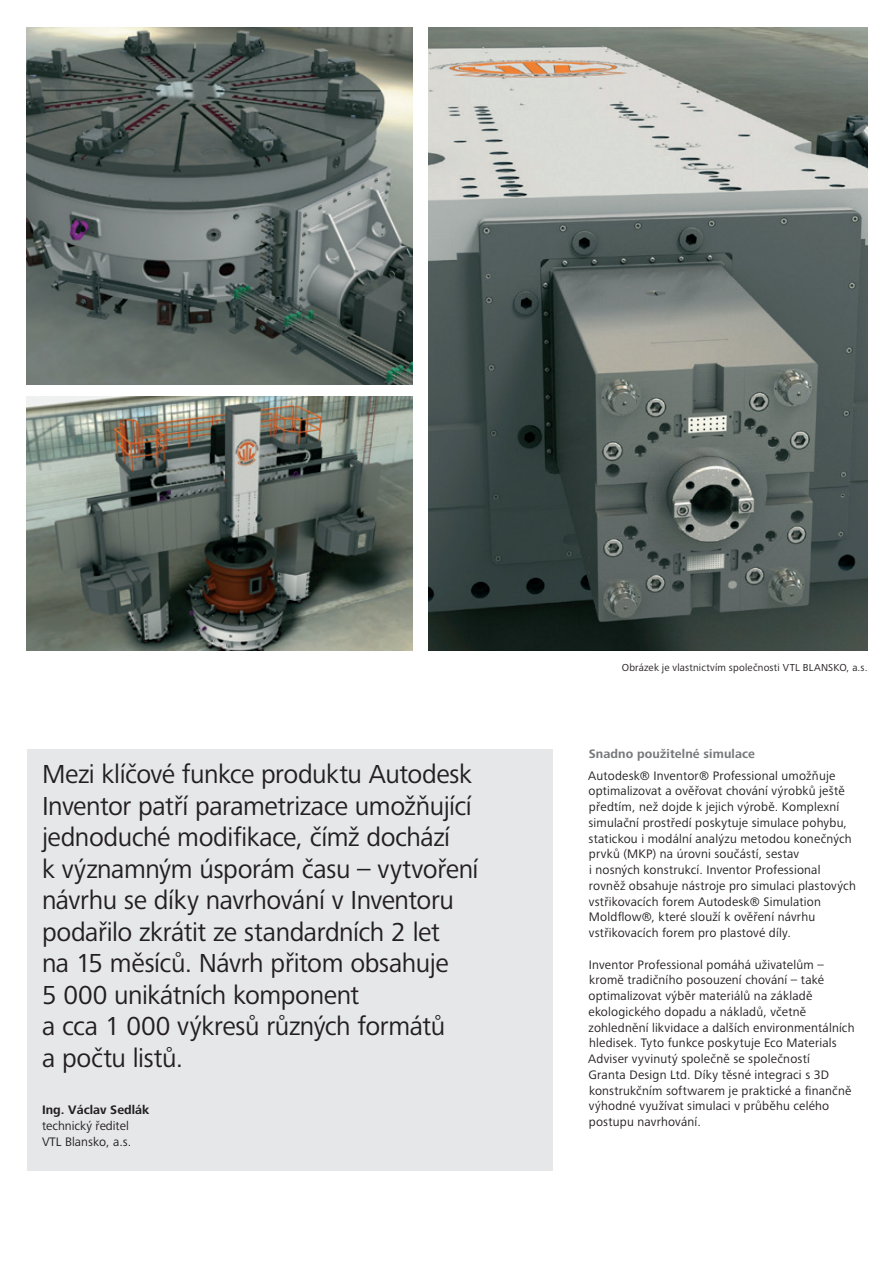
<style>
.page{position:relative;width:893px;height:1263px;background:#fff}
.page>*{position:absolute;margin:0;border:0;box-sizing:border-box;transform-origin:0 0}
.t1{font:27px/31.5px "Frutiger Next LTW1 G";letter-spacing:-.02em;color:#231f20}
.t2{font:12.75px/15.8px "Frutiger Next LTW1 G";letter-spacing:.015em;color:#231f20}
.t3{font:700 12.75px "Frutiger Next LTW1 G";letter-spacing:.01em;color:#76787b}
.t4{font:700 12.75px "Frutiger Next LTW1 G";color:#231f20}
.t5{font:10.5px "Frutiger Next LTW1 G";letter-spacing:.02em;color:#231f20}
</style>
<div class="page">
<div style="left:27px;top:749px;width:526px;height:421px;background:#e6e7e9"></div>
<img style="left:428px;top:27px;width:440px;height:623px">
<img style="left:27px;top:27px;width:386px;height:358px">
<img style="left:27px;top:397px;width:386px;height:253px">
<p class="t1" style="left:42px;top:759px;width:438px">Mezi klíčové funkce produktu Autodesk Inventor patří parametrizace umožňující jednoduché modifikace, čímž dochází<br>k významným úsporám času – vytvoření návrhu se díky navrhování v Inventoru podařilo zkrátit ze standardních 2 let<br>na 15 měsíců. Návrh přitom obsahuje<br>5 000 unikátních komponent<br>a cca 1 000 výkresů různých formátů<br>a počtu listů.</p>
<p class="t4" style="left:42px;top:1102px;width:109px">Ing. Václav Sedlák</p>
<p class="t2" style="left:42px;top:1118px;width:91px">technický ředitel<br>VTL Blansko, a.s.</p>
<p class="t5" style="left:622px;top:661px;width:247px">Obrázek je vlastnictvím společnosti VTL BLANSKO, a.s.</p>
<p class="t3" style="left:589px;top:746px;width:168px">Snadno použitelné simulace</p>
<p class="t2" style="left:588px;top:768px;width:269px">Autodesk® Inventor® Professional umožňuje optimalizovat a ověřovat chování výrobků ještě předtím, než dojde k jejich výrobě. Komplexní simulační prostředí poskytuje simulace pohybu, statickou i modální analýzu metodou konečných prvků (MKP) na úrovni součástí, sestav<br>i nosných konstrukcí. Inventor Professional rovněž obsahuje nástroje pro simulaci plastových vstřikovacích forem Autodesk® Simulation Moldflow®, které slouží k ověření návrhu vstřikovacích forem pro plastové díly.</p>
<p class="t2" style="left:588px;top:957px;width:268px">Inventor Professional pomáhá uživatelům – kromě tradičního posouzení chování – také optimalizovat výběr materiálů na základě ekologického dopadu a nákladů, včetně zohlednění likvidace a dalších environmentálních hledisek. Tyto funkce poskytuje Eco Materials Adviser vyvinutý společně se společností<br>Granta Design Ltd. Díky těsné integraci s 3D konstrukčním softwarem je praktické a finančně výhodné využívat simulaci v průběhu celého postupu navrhování.</p>
</div>
